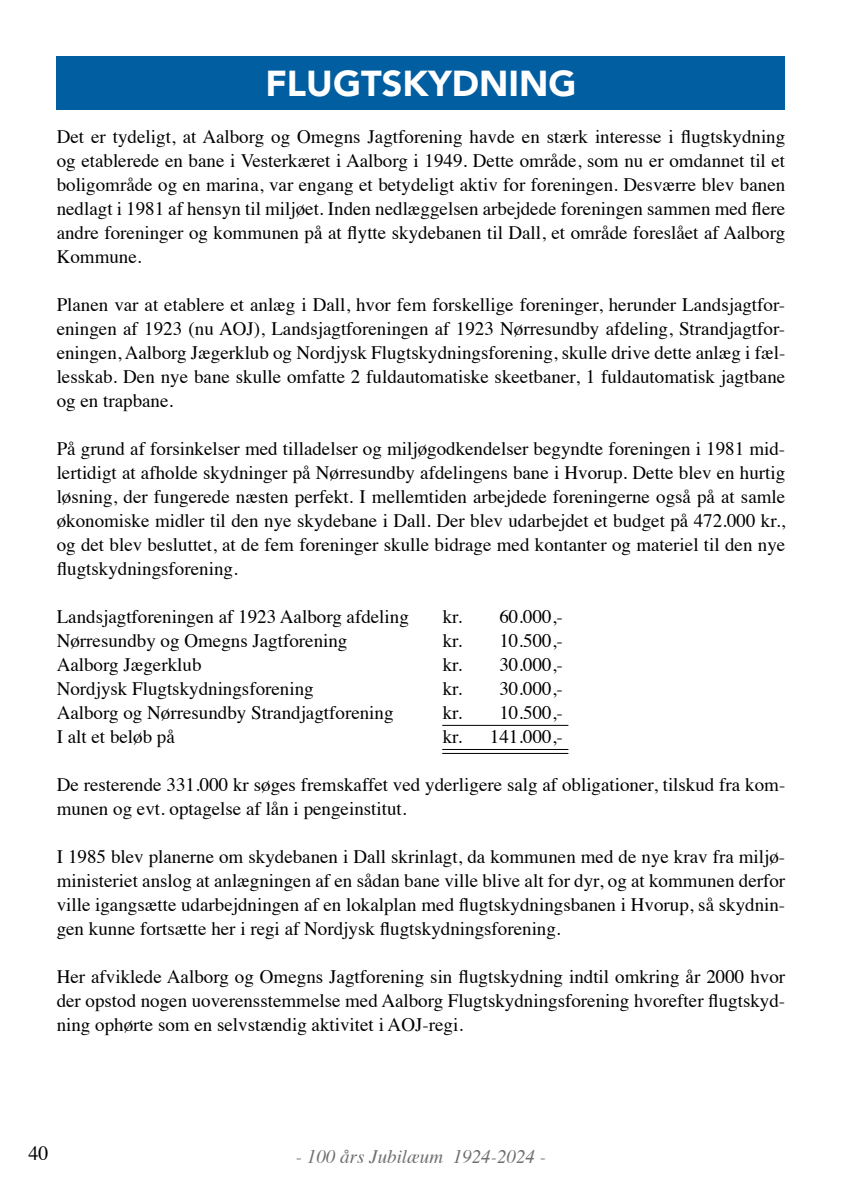
<style>
.page{position:relative;width:842px;height:1191px;background:#fff}
.page>*{position:absolute;margin:0;border:0;box-sizing:border-box;transform-origin:0 0}
.t1{font:900 36px "Avenir";color:#fff}
.t2{font:20px "Times";color:#000}
.t3{font:19px/24px "Times";color:#000;text-align:justify}
.t4{font:italic 19px "Times";color:#706f6f}
</style>
<div class="page">
<div style="left:57px;top:56px;width:728px;height:54px;background:#005ea1"></div>
<hr style="left:442px;top:725px;width:126px;height:1px;background:#000">
<hr style="left:442px;top:749px;width:126px;height:1px;background:#000">
<hr style="left:442px;top:753px;width:126px;height:1px;background:#000">
<h1 class="t1" style="left:266px;top:53px;width:312px">FLUGTSKYDNING</h1>
<p class="t3" style="left:57px;top:123px;width:730px">Det er tydeligt, at Aalborg og Omegns Jagtforening havde en stærk interesse i flugtskydning og etablerede en bane i Vesterkæret i Aalborg i 1949. Dette område, som nu er omdannet til et boligområde og en marina, var engang et betydeligt aktiv for foreningen. Desværre blev banen nedlagt i 1981 af hensyn til miljøet. Inden nedlæggelsen arbejdede foreningen sammen med flere andre foreninger og kommunen på at flytte skydebanen til Dall, et område foreslået af Aalborg Kommune.</p>
<p class="t3" style="left:57px;top:291px;width:730px">Planen var at etablere et anlæg i Dall, hvor fem forskellige foreninger, herunder Landsjagtfor&shy;eningen af 1923 (nu AOJ), Landsjagtforeningen af 1923 Nørresundby afdeling, Strandjagtfor&shy;eningen, Aalborg Jægerklub og Nordjysk Flugtskydningsforening, skulle drive dette anlæg i fæl&shy;lesskab. Den nye bane skulle omfatte 2 fuldautomatiske skeetbaner, 1 fuldautomatisk jagtbane og en trapbane.</p>
<p class="t3" style="left:57px;top:435px;width:730px">På grund af forsinkelser med tilladelser og miljøgodkendelser begyndte foreningen i 1981 mid&shy;lertidigt at afholde skydninger på Nørresundby afdelingens bane i Hvorup. Dette blev en hurtig løsning, der fungerede næsten perfekt. I mellemtiden arbejdede foreningerne også på at samle økonomiske midler til den nye skydebane i Dall. Der blev udarbejdet et budget på 472.000 kr., og det blev besluttet, at de fem foreninger skulle bidrage med kontanter og materiel til den nye flugtskydningsforening.</p>
<p class="t3" style="left:57px;top:603px;width:354px">Landsjagtforeningen af 1923 Aalborg afdeling</p>
<p class="t3" style="left:443px;top:603px;width:122px">kr. 60.000,-</p>
<p class="t3" style="left:57px;top:627px;width:292px">Nørresundby og Omegns Jagtforening</p>
<p class="t3" style="left:443px;top:627px;width:122px">kr. 10.500,-</p>
<p class="t3" style="left:57px;top:651px;width:146px">Aalborg Jægerklub</p>
<p class="t3" style="left:443px;top:651px;width:122px">kr. 30.000,-</p>
<p class="t3" style="left:57px;top:675px;width:259px">Nordjysk Flugtskydningsforening</p>
<p class="t3" style="left:443px;top:675px;width:122px">kr. 30.000,-</p>
<p class="t3" style="left:57px;top:699px;width:338px">Aalborg og Nørresundby Strandjagtforening</p>
<p class="t3" style="left:443px;top:699px;width:122px">kr. 10.500,-</p>
<p class="t3" style="left:57px;top:723px;width:120px">I alt et beløb på</p>
<p class="t3" style="left:443px;top:723px;width:122px">kr. 141.000,-</p>
<p class="t3" style="left:57px;top:771px;width:730px">De resterende 331.000 kr søges fremskaffet ved yderligere salg af obligationer, tilskud fra kom&shy;munen og evt. optagelse af lån i pengeinstitut.</p>
<p class="t3" style="left:57px;top:843px;width:730px">I 1985 blev planerne om skydebanen i Dall skrinlagt, da kommunen med de nye krav fra miljø&shy;ministeriet anslog at anlægningen af en sådan bane ville blive alt for dyr, og at kommunen derfor ville igangsætte udarbejdningen af en lokalplan med flugtskydningsbanen i Hvorup, så skydnin&shy;gen kunne fortsætte her i regi af Nordjysk flugtskydningsforening.</p>
<p class="t3" style="left:57px;top:963px;width:730px">Her afviklede Aalborg og Omegns Jagtforening sin flugtskydning indtil omkring år 2000 hvor der opstod nogen uoverensstemmelse med Aalborg Flugtskydningsforening hvorefter flugtskyd&shy;ning ophørte som en selvstændig aktivitet i AOJ-regi.</p>
<p class="t2" style="left:28px;top:1134px;width:21px">40</p>
<p class="t4" style="left:296px;top:1140px;width:252px">- 100 års Jubilæum 1924-2024 -</p>
</div>
